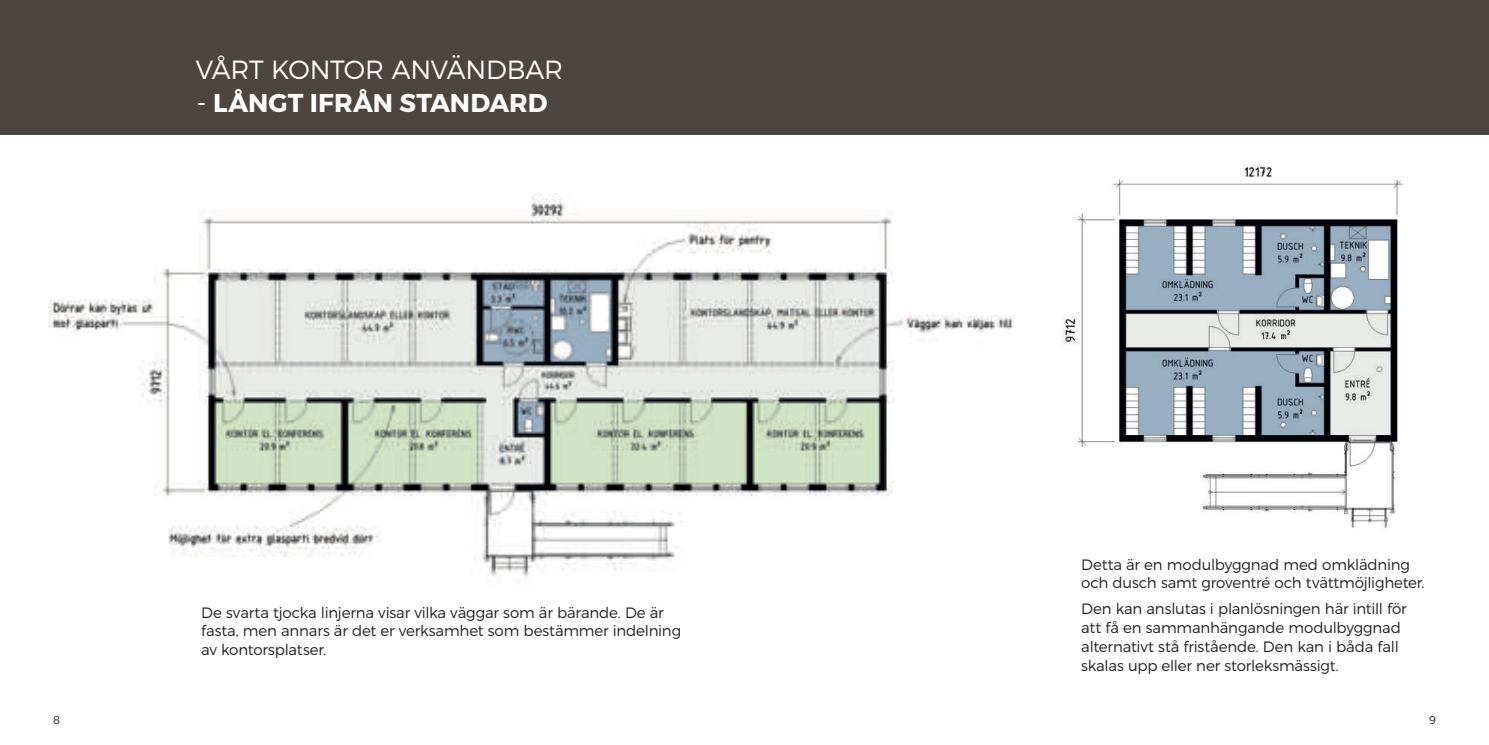
<style>
.page{position:relative;width:1489px;height:745px;background:#fff}
.page>*{position:absolute;margin:0;border:0;box-sizing:border-box;transform-origin:0 0}
.t1{font:300 26.25px "Montserrat";letter-spacing:-.01em;color:#fff}
.t2{font:700 25.75px "Montserrat";letter-spacing:.005em;color:#fff}
.t3{font:300 15px/18.8px "Montserrat";letter-spacing:-.01em;color:#231f20}
.t4{font:300 11.25px "Montserrat";color:#231f20}
.s1{font-weight:400;font-size:26.25px}
</style>
<div class="page">
<img style="left:49px;top:193px;width:965px;height:385px">
<img style="left:1062px;top:165px;width:342px;height:366px">
<div style="left:0;top:0;width:1488px;height:135px;background:#4d453f"></div>
<h1 class="t1" style="left:196px;top:53px;width:368px">VÅRT KONTOR ANVÄNDBAR</h1>
<h2 class="t2" style="left:197px;top:87px;width:352px"><span class="s1">-</span> LÅNGT IFRÅN STANDARD</h2>
<p class="t3" style="left:201px;top:602px;width:481px">De svarta tjocka linjerna visar vilka väggar som är bärande. De är fasta, men annars är det er verksamhet som bestämmer indelning av kontorsplatser.</p>
<p class="t3" style="left:1081px;top:554px;width:345px">Detta är en modulbyggnad med omklädning och dusch samt groventré och tvättmöjligheter.</p>
<p class="t3" style="left:1081px;top:599px;width:327px">Den kan anslutas i planlösningen här intill för att få en sammanhängande modulbyggnad alternativt stå fristående. Den kan i båda fall skalas upp eller ner storleksmässigt.</p>
<p class="t4" style="left:53px;top:712px;width:8px">8</p>
<p class="t4" style="left:1428px;top:712px;width:8px">9</p>
</div>
